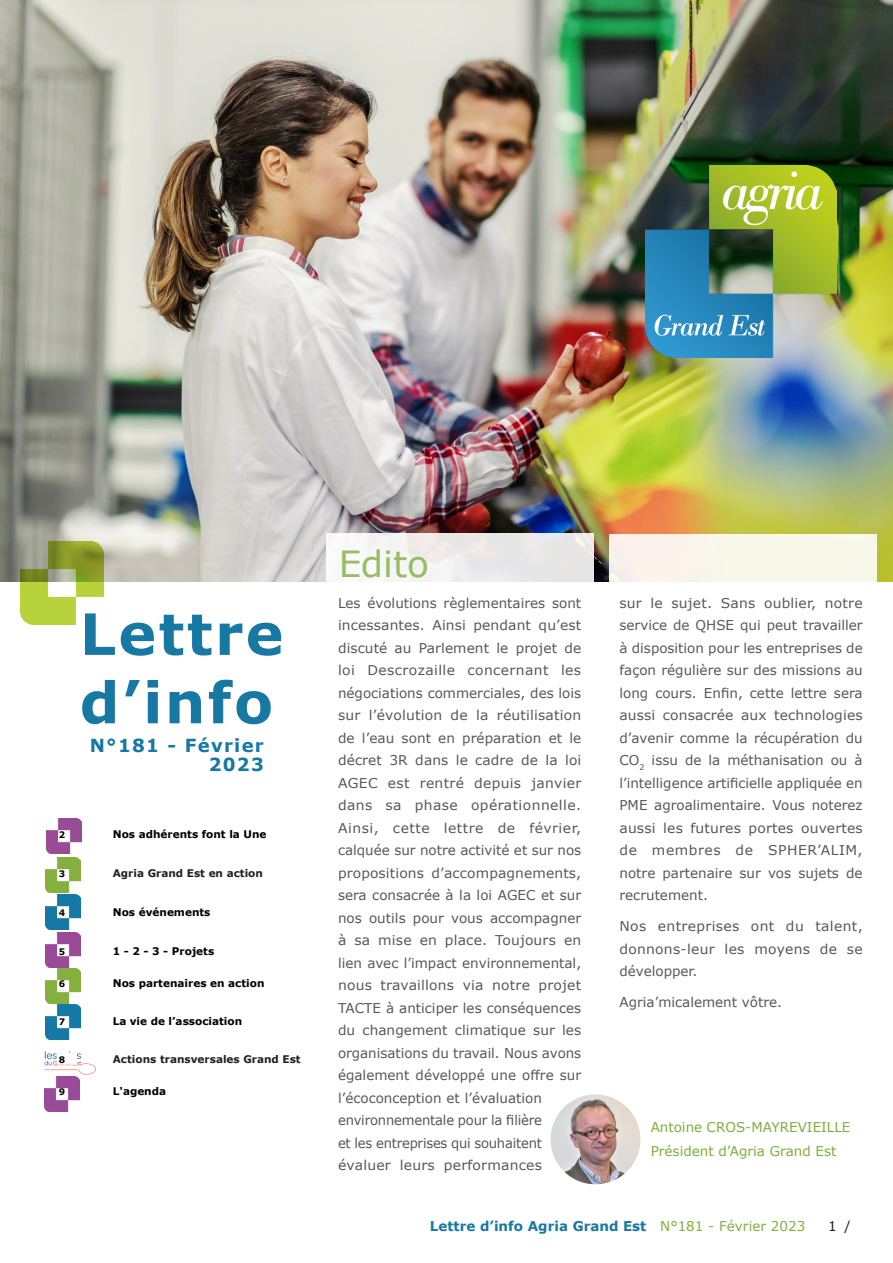
<style>
.page{position:relative;width:893px;height:1263px;background:#fff}
.page>*{position:absolute;margin:0;border:0;box-sizing:border-box;transform-origin:0 0}
.t1{font:700 57px/68.4px "Verdana";letter-spacing:.04em;color:#1778a3}
.t2{font:36px "Verdana";color:#7daf3d}
.t3{font:700 18px/19.5px "Verdana";letter-spacing:.07em;color:#1778a3;text-align:right}
.Paragraphe_avec_moin{font:13.5px/22.5px "Verdana";color:#57585a;text-align:justify}
.t4{font:13.5px "Verdana";color:#7daf3d}
.t5{font:700 13.5px "Verdana";color:#1778a3}
.t6{font:13.5px "Verdana";color:#231f20}
.t7{font:700 10.5px "Verdana";color:#000001}
.t8{font:700 10.5px "Verdana";color:#231f20}
.t9{font:700 9px "Verdana";color:#000001}
.s1{font-weight:400;color:#83ae3f}
</style>
<div class="page">
<img style="left:0;top:0;width:893px;height:582px">
<div style="left:326px;top:534px;width:267px;height:599px;background:#fff"></div>
<img style="left:645px;top:166px;width:191px;height:191px">
<div style="left:609px;top:534px;width:268px;height:539px;background:#fff"></div>
<img style="left:20px;top:541px;width:84px;height:84px">
<img style="left:550px;top:1094px;width:90px;height:90px;border-radius:45px">
<img style="left:46px;top:819px;width:35px;height:35px">
<img style="left:46px;top:894px;width:35px;height:35px">
<img style="left:45px;top:857px;width:35px;height:35px">
<img style="left:45px;top:932px;width:35px;height:35px">
<img style="left:46px;top:969px;width:35px;height:71px">
<img style="left:44px;top:1076px;width:35px;height:35px">
<img style="left:45px;top:1051px;width:51px;height:24px">
<div style="left:57px;top:1053px;width:20px;height:11px;background:#fff"></div>
<p class="t1" style="left:80px;top:599px;width:205px">Lettre d’info</p>
<p class="t3" style="left:90px;top:735px;width:176px">N°181 - Février<br>2023</p>
<p class="t9" style="left:59px;top:828px;width:8px">2</p>
<p class="t7" style="left:113px;top:827px;width:155px">Nos adhérents font la Une</p>
<p class="t9" style="left:59px;top:867px;width:8px">3</p>
<p class="t8" style="left:113px;top:866px;width:152px">Agria Grand Est en action</p>
<p class="t9" style="left:59px;top:906px;width:8px">4</p>
<p class="t7" style="left:113px;top:905px;width:99px">Nos événements</p>
<p class="t9" style="left:59px;top:945px;width:8px">5</p>
<p class="t7" style="left:113px;top:944px;width:103px">1 - 2 - 3 - Projets</p>
<p class="t9" style="left:59px;top:977px;width:8px">6</p>
<p class="t7" style="left:113px;top:976px;width:153px">Nos partenaires en action</p>
<p class="t9" style="left:59px;top:1015px;width:8px">7</p>
<p class="t7" style="left:113px;top:1014px;width:131px">La vie de l’association</p>
<p class="t9" style="left:59px;top:1053px;width:8px">8</p>
<p class="t8" style="left:113px;top:1051px;width:189px">Actions transversales Grand Est</p>
<p class="t9" style="left:59px;top:1085px;width:8px">9</p>
<p class="t7" style="left:113px;top:1083px;width:55px">L'agenda</p>
<h2 class="t2" style="left:338px;top:539px;width:93px">Edito</h2>
<p class="Paragraphe_avec_moin" style="left:338px;top:591px;width:245px;text-align:left">Les évolutions règlementaires sont incessantes. Ainsi pendant qu’est discuté au Parlement le projet de loi Descrozaille concernant les négociations commerciales, des lois sur l’évolution de la réutilisation de l’eau sont en préparation et le décret 3R dans le cadre de la loi AGEC est rentré depuis janvier dans sa phase opérationnelle.<br>Ainsi, cette lettre de février, calquée sur notre activité et sur nos propositions d’accompagnements, sera consacrée à la loi AGEC et sur nos outils pour vous accompagner à sa mise en place. Toujours en lien avec l’impact environnemental, nous travaillons via notre projet TACTE à anticiper les conséquences du changement climatique sur les organisations du travail. Nous avons également développé une offre sur l’écoconception et l’évaluation environnementale pour la filière<br>et les entreprises qui souhaitent évaluer leurs performances</p>
<p class="Paragraphe_avec_moin" style="left:619px;top:591px;width:245px">sur le sujet. Sans oublier, notre service de QHSE qui peut travailler à disposition pour les entreprises de façon régulière sur des missions au long cours. Enfin, cette lettre sera aussi consacrée aux technologies d’avenir comme la récupération du CO<sub>2</sub> issu de la méthanisation ou à l’intelligence artificielle appliquée en PME agroalimentaire. Vous noterez aussi les futures portes ouvertes de membres de SPHER’ALIM, notre partenaire sur vos sujets de recrutement.</p>
<p class="Paragraphe_avec_moin" style="left:619px;top:915px;width:245px">Nos entreprises ont du talent, donnons-leur les moyens de se développer.</p>
<p class="Paragraphe_avec_moin" style="left:619px;top:991px;width:164px">Agria’micalement vôtre.</p>
<p class="t4" style="left:651px;top:1117px;width:201px">Antoine CROS-MAYREVIEILLE</p>
<p class="t4" style="left:651px;top:1141px;width:187px">Président d’Agria Grand Est</p>
<p class="t5" style="left:430px;top:1216px;width:377px">Lettre d’info Agria Grand Est <span class="s1">N°181 - Février 2023</span></p>
<p class="t6" style="left:828px;top:1216px;width:24px">1 /</p>
</div>
